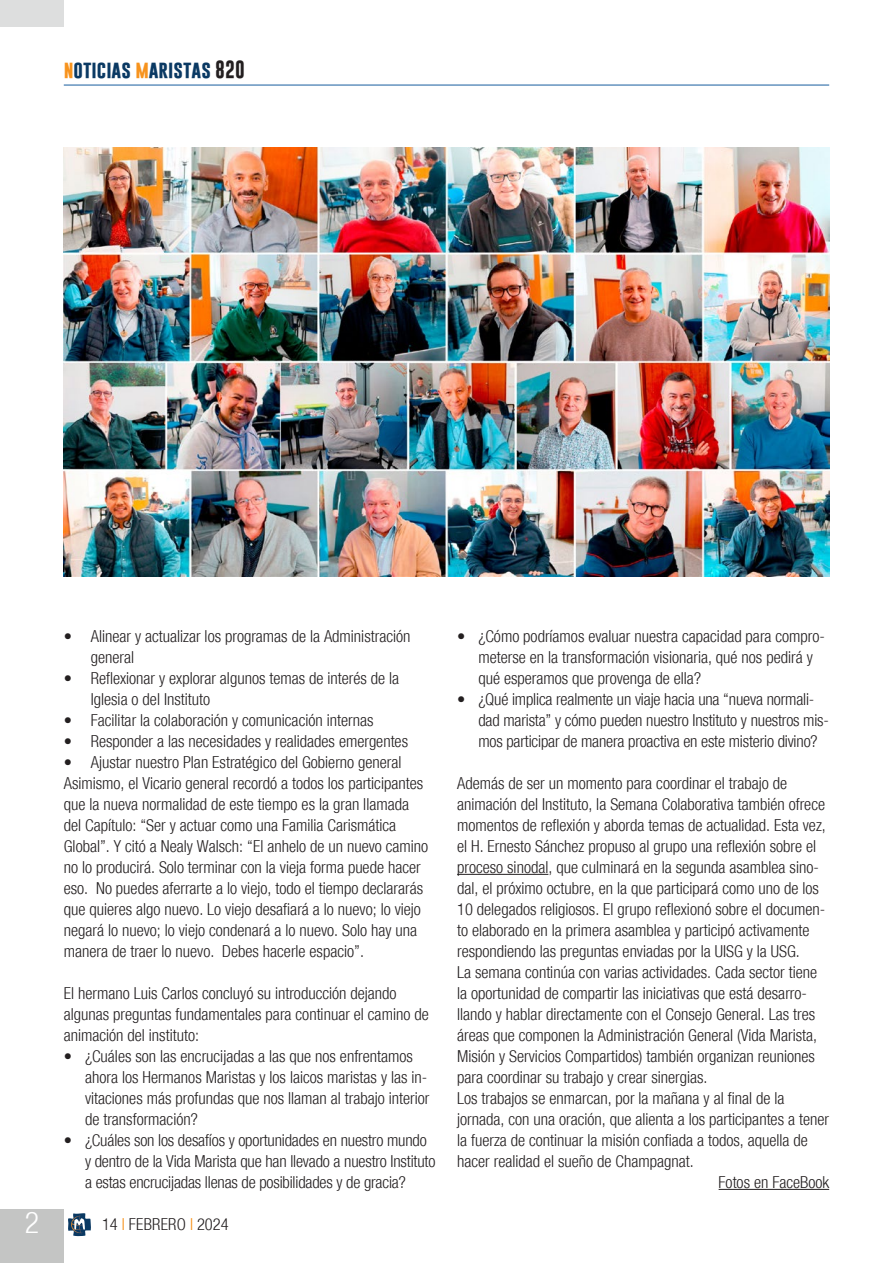
<style>
.page{position:relative;width:893px;height:1263px;background:#fff}
.page>*{position:absolute;margin:0;border:0;box-sizing:border-box;transform-origin:0 0}
.t1{font:300 condensed 30px "Helvetica Neue";color:#fff}
.t2{font:700 18px "Gobold";color:#0a3963}
.Testo_normal{font:300 condensed 16.5px/21px "Helvetica Neue";color:#231f20}
.s1{color:#f7931d}
.s2{color:#231f20}
</style>
<div class="page">
<div style="left:0;top:1209px;width:64px;height:54px;background:#c4c5c4"></div>
<hr style="left:64px;top:85px;width:765px;height:1px;background:#175d9e">
<svg style="left:68px;top:1213px;width:23px;height:23px"></svg>
<div style="left:0;top:0;width:64px;height:27px;background:#dddede"></div>
<hr style="left:457px;top:874px;width:91px;height:1px;background:#231f20">
<hr style="left:719px;top:1189px;width:110px;height:1px;background:#231f20">
<img style="left:64px;top:147px;width:765px;height:430px">
<p class="t2" style="left:64px;top:57px;width:182px"><span class="s1">N</span>OTICIAS <span class="s1">M</span>ARISTAS <span class="s2">820</span></p>
<h1 class="t1" style="left:25px;top:1205px;width:16px">2</h1>
<p class="Testo_normal" style="left:91px;top:626px;width:321px;text-indent:-27px">• Alinear y actualizar los programas de la Administración general</p>
<p class="Testo_normal" style="left:91px;top:668px;width:310px;text-indent:-27px">• Reflexionar y explorar algunos temas de interés de la<br>Iglesia o del Instituto</p>
<p class="Testo_normal" style="left:64px;top:710px;width:311px">• Facilitar la colaboración y comunicación internas</p>
<p class="Testo_normal" style="left:64px;top:731px;width:346px">• Responder a las necesidades y realidades emergentes</p>
<p class="Testo_normal" style="left:64px;top:752px;width:339px">• Ajustar nuestro Plan Estratégico del Gobierno general</p>
<p class="Testo_normal" style="left:64px;top:773px;width:366px">Asimismo, el Vicario general recordó a todos los participantes que la nueva normalidad de este tiempo es la gran llamada del Capítulo: “Ser y actuar como una Familia Carismática Global”. Y citó a Nealy Walsch: “El anhelo de un nuevo camino no lo producirá. Solo terminar con la vieja forma puede hacer eso. No puedes aferrarte a lo viejo, todo el tiempo declararás que quieres algo nuevo. Lo viejo desafiará a lo nuevo; lo viejo negará lo nuevo; lo viejo condenará a lo nuevo. Solo hay una manera de traer lo nuevo. Debes hacerle espacio”.</p>
<p class="Testo_normal" style="left:64px;top:983px;width:366px">El hermano Luis Carlos concluyó su introducción dejando algunas preguntas fundamentales para continuar el camino de animación del instituto:</p>
<p class="Testo_normal" style="left:85px;top:1046px;width:346px;text-indent:-21px">• ¿Cuáles son las encrucijadas a las que nos enfrentamos ahora los Hermanos Maristas y los laicos maristas y las in&shy;vitaciones más profundas que nos llaman al trabajo interior de transformación?</p>
<p class="Testo_normal" style="left:85px;top:1130px;width:352px;text-indent:-21px">• ¿Cuáles son los desafíos y oportunidades en nuestro mundo y dentro de la Vida Marista que han llevado a nuestro Instituto a estas encrucijadas llenas de posibilidades y de gracia?</p>
<p class="Testo_normal" style="left:102px;top:1214px;width:128px">14 <span class="s1">I</span> FEBRERO <span class="s1">I</span> 2024</p>
<p class="Testo_normal" style="left:478px;top:626px;width:348px;text-indent:-21px">• ¿Cómo podríamos evaluar nuestra capacidad para compro&shy;meterse en la transformación visionaria, qué nos pedirá y qué esperamos que provenga de ella?</p>
<p class="Testo_normal" style="left:478px;top:689px;width:352px;text-indent:-21px">• ¿Qué implica realmente un viaje hacia una “nueva normali&shy;dad marista” y cómo pueden nuestro Instituto y nuestros mis&shy;mos participar de manera proactiva en este misterio divino?</p>
<p class="Testo_normal" style="left:457px;top:773px;width:370px">Además de ser un momento para coordinar el trabajo de animación del Instituto, la Semana Colaborativa también ofrece momentos de reflexión y aborda temas de actualidad. Esta vez, el H. Ernesto Sánchez propuso al grupo una reflexión sobre el proceso sinodal, que culminará en la segunda asamblea sino&shy;dal, el próximo octubre, en la que participará como uno de los 10 delegados religiosos. El grupo reflexionó sobre el documen&shy;to elaborado en la primera asamblea y participó activamente respondiendo las preguntas enviadas por la UISG y la USG.</p>
<p class="Testo_normal" style="left:457px;top:962px;width:362px">La semana continúa con varias actividades. Cada sector tiene la oportunidad de compartir las iniciativas que está desarro&shy;llando y hablar directamente con el Consejo General. Las tres áreas que componen la Administración General (Vida Marista, Misión y Servicios Compartidos) también organizan reuniones para coordinar su trabajo y crear sinergias.</p>
<p class="Testo_normal" style="left:457px;top:1088px;width:373px">Los trabajos se enmarcan, por la mañana y al final de la jornada, con una oración, que alienta a los participantes a tener la fuerza de continuar la misión confiada a todos, aquella de hacer realidad el sueño de Champagnat.</p>
<p class="Testo_normal" style="left:719px;top:1172px;width:112px">Fotos en FaceBook</p>
</div>
